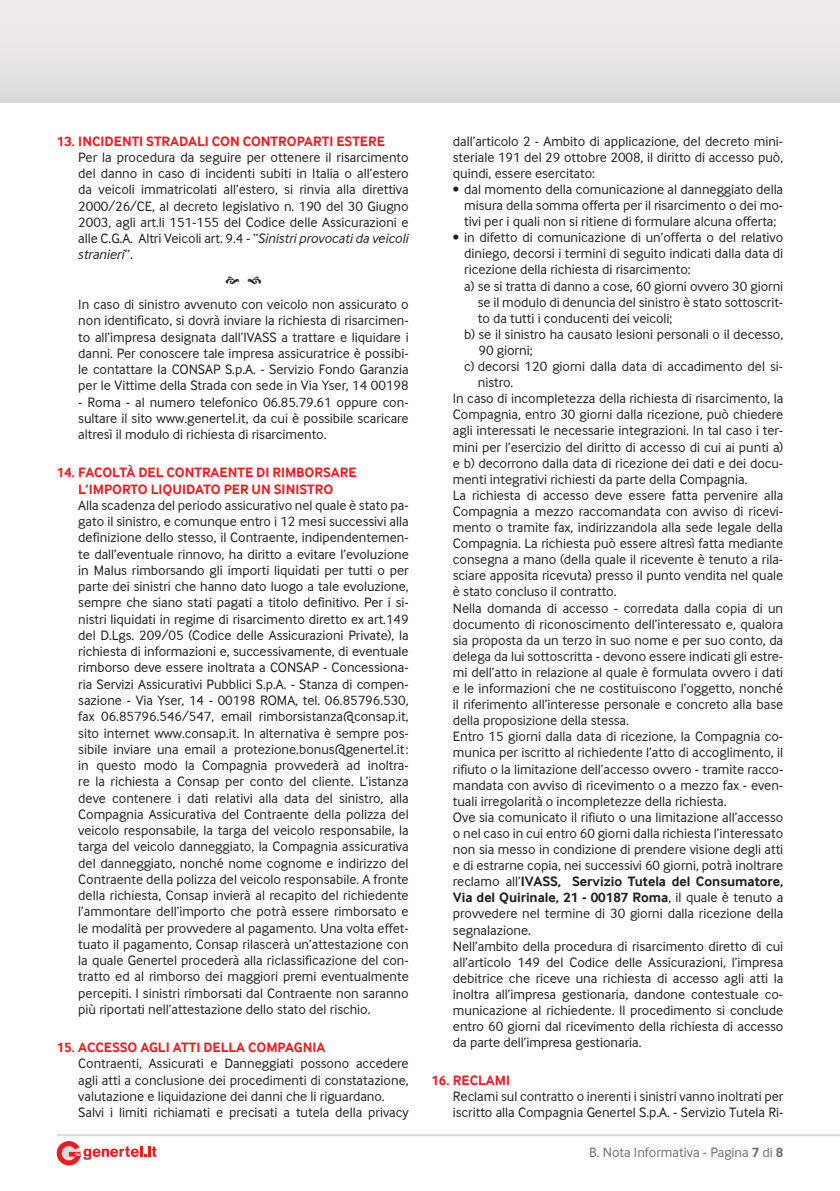
<style>
.page{position:relative;width:840px;height:1191px;background:#fff}
.page>*{position:absolute;margin:0;border:0;box-sizing:border-box;transform-origin:0 0}
.t1{font:14px/16.2px "Inter Face Da Ma";color:#231f20;text-align:justify}
.t2{font:700 14px/16.2px "Inter Face Da Ma";color:#ed1c24;text-align:center}
.t3{font:700 14px "Inter Face Da Ma";color:#231f20}
.t4{font:14px "Inter Face Da Ma";color:#6d6e70}
.s1{font-style:italic}
.s2{font-size:13px}
.s3{font-weight:400}
.s4{font-weight:700}
</style>
<div class="page">
<div style="left:0;top:0;width:839px;height:102px;background:linear-gradient(to bottom,#f3eeed,#dcddde)"></div>
<hr style="left:57px;top:1134px;width:782px;height:2px;background:#d6d9da">
<svg style="left:57px;top:1141px;width:99px;height:24px"></svg>
<p class="t2" style="left:57px;top:133px;width:329px">13. INCIDENTI STRADALI CON CONTROPARTI ESTERE</p>
<p class="t1" style="left:78px;top:149px;width:332px">Per la procedura da seguire per ottenere il risarcimento del danno in caso di incidenti subiti in Italia o all’estero da veicoli immatricolati all’estero, si rinvia alla direttiva 2000/26/CE, al decreto legislativo n. 190 del 30 Giugno 2003, agli art.li 151-155 del Codice delle Assicurazioni e alle C.G.A. Altri Veicoli art. 9.4 - “<span class="s1">Sinistri provocati da veicoli stranieri</span>”.</p>
<p class="t1" style="left:78px;top:296px;width:332px">In caso di sinistro avvenuto con veicolo non assicurato o non identificato, si dovrà inviare la richiesta di risarcimen&shy;to all’impresa designata dall’IVASS a trattare e liquidare i danni. Per conoscere tale impresa assicuratrice è possibi&shy;le contattare la CONSAP S.p.A. - Servizio Fondo Garanzia per le Vittime della Strada con sede in Via Yser, 14 00198</p>
<p class="t1" style="left:78px;top:394px;width:332px">- Roma - al numero telefonico 06.85.79.61 oppure con&shy;sultare il sito www.genertel.it, da cui è possibile scaricare altresì il modulo di richiesta di risarcimento.</p>
<p class="t2" style="left:57px;top:464px;width:301px">14. FACOLTÀ DEL CONTRAENTE DI RIMBORSARE<br>L’IMPORTO LIQUIDATO PER UN SINISTRO</p>
<p class="t1" style="left:78px;top:497px;width:332px">Alla scadenza del periodo assicurativo nel quale è stato pa&shy;gato il sinistro, e comunque entro i 12 mesi successivi alla definizione dello stesso, il Contraente, indipendentemen&shy;te dall’eventuale rinnovo, ha diritto a evitare l’evoluzione in Malus rimborsando gli importi liquidati per tutti o per parte dei sinistri che hanno dato luogo a tale evoluzione, sempre che siano stati pagati a titolo definitivo. Per i si&shy;nistri liquidati in regime di risarcimento diretto ex art.149 del D.Lgs. 209/05 (Codice delle Assicurazioni Private), la richiesta di informazioni e, successivamente, di eventuale rimborso deve essere inoltrata a CONSAP - Concessiona&shy;ria Servizi Assicurativi Pubblici S.p.A. - Stanza di compen&shy;sazione - Via Yser, 14 - 00198 ROMA, tel. 06.85796.530, fax 06.85796.546/547, email rimborsistanza@consap.it, sito internet www.consap.it. In alternativa è sempre pos&shy;sibile inviare una email a protezione.bonus@genertel.it : in questo modo la Compagnia provvederà ad inoltra&shy;re la richiesta a Consap per conto del cliente. L’istanza deve contenere i dati relativi alla data del sinistro, alla Compagnia Assicurativa del Contraente della polizza del veicolo responsabile, la targa del veicolo responsabile, la targa del veicolo danneggiato, la Compagnia assicurativa del danneggiato, nonché nome cognome e indirizzo del Contraente della polizza del veicolo responsabile. A fronte della richiesta, Consap invierà al recapito del richiedente l’ammontare dell’importo che potrà essere rimborsato e le modalità per provvedere al pagamento. Una volta effet&shy;tuato il pagamento, Consap rilascerà un’attestazione con la quale Genertel procederà alla riclassificazione del con&shy;tratto ed al rimborso dei maggiori premi eventualmente percepiti. I sinistri rimborsati dal Contraente non saranno più riportati nell’attestazione dello stato del rischio.</p>
<p class="t2" style="left:57px;top:1039px;width:270px">15. ACCESSO AGLI ATTI DELLA COMPAGNIA</p>
<p class="t1" style="left:78px;top:1055px;width:332px;text-align:left">Contraenti, Assicurati e Danneggiati possono accedere agli atti a conclusione dei procedimenti di constatazione, valutazione e liquidazione dei danni che li riguardano.<br>Salvi i limiti richiamati e precisati a tutela della privacy</p>
<p class="t1" style="left:452px;top:133px;width:331px">dall’articolo 2 - Ambito di applicazione, del decreto mini&shy;steriale 191 del 29 ottobre 2008, il diritto di accesso può, quindi, essere esercitato:</p>
<p class="t1" style="left:464px;top:181px;width:320px;text-indent:-11px"><span class="s2">•</span> dal momento della comunicazione al danneggiato della misura della somma offerta per il risarcimento o dei mo&shy;tivi per i quali non si ritiene di formulare alcuna offerta;</p>
<p class="t1" style="left:452px;top:229px;width:332px"><span class="s2">•</span> in difetto di comunicazione di un’offerta o del relativo</p>
<p class="t1" style="left:464px;top:245px;width:320px">diniego, decorsi i termini di seguito indicati dalla data di</p>
<p class="t1" style="left:464px;top:261px;width:228px">ricezione della richiesta di risarcimento:</p>
<p class="t1" style="left:464px;top:278px;width:320px">a) se si tratta di danno a cose, 60 giorni ovvero 30 giorni</p>
<p class="t1" style="left:477px;top:294px;width:307px">se il modulo di denuncia del sinistro è stato sottoscrit-</p>
<p class="t1" style="left:477px;top:310px;width:196px">to da tutti i conducenti dei veicoli;</p>
<p class="t1" style="left:464px;top:326px;width:320px">b) se il sinistro ha causato lesioni personali o il decesso,</p>
<p class="t1" style="left:478px;top:342px;width:55px">90 giorni;</p>
<p class="t1" style="left:464px;top:358px;width:320px">c) decorsi 120 giorni dalla data di accadimento del si-</p>
<p class="t1" style="left:477px;top:374px;width:37px">nistro.</p>
<p class="t1" style="left:452px;top:390px;width:331px">In caso di incompletezza della richiesta di risarcimento, la</p>
<p class="t1" style="left:452px;top:406px;width:332px">Compagnia, entro 30 giorni dalla ricezione, può chiedere</p>
<p class="t1" style="left:452px;top:422px;width:331px">agli interessati le necessarie integrazioni. In tal caso i ter-</p>
<p class="t1" style="left:452px;top:439px;width:332px">mini per l’esercizio del diritto di accesso di cui ai punti a)</p>
<p class="t1" style="left:452px;top:455px;width:331px">e b) decorrono dalla data di ricezione dei dati e dei docu-</p>
<p class="t1" style="left:452px;top:471px;width:296px">menti integrativi richiesti da parte della Compagnia.</p>
<p class="t1" style="left:452px;top:487px;width:332px">La richiesta di accesso deve essere fatta pervenire alla</p>
<p class="t1" style="left:452px;top:503px;width:331px">Compagnia a mezzo raccomandata con avviso di ricevi-</p>
<p class="t1" style="left:452px;top:519px;width:331px">mento o tramite fax, indirizzandola alla sede legale della</p>
<p class="t1" style="left:452px;top:535px;width:331px">Compagnia. La richiesta può essere altresì fatta mediante</p>
<p class="t1" style="left:452px;top:551px;width:331px">consegna a mano (della quale il ricevente è tenuto a rila-</p>
<p class="t1" style="left:452px;top:567px;width:332px">sciare apposita ricevuta) presso il punto vendita nel quale</p>
<p class="t1" style="left:452px;top:583px;width:165px">è stato concluso il contratto.</p>
<p class="t1" style="left:452px;top:599px;width:331px">Nella domanda di accesso - corredata dalla copia di un</p>
<p class="t1" style="left:452px;top:616px;width:332px">documento di riconoscimento dell’interessato e, qualora</p>
<p class="t1" style="left:452px;top:632px;width:331px">sia proposta da un terzo in suo nome e per suo conto, da</p>
<p class="t1" style="left:452px;top:648px;width:331px">delega da lui sottoscritta - devono essere indicati gli estre-</p>
<p class="t1" style="left:452px;top:664px;width:332px">mi dell’atto in relazione al quale è formulata ovvero i dati</p>
<p class="t1" style="left:452px;top:680px;width:331px">e le informazioni che ne costituiscono l’oggetto, nonché</p>
<p class="t1" style="left:452px;top:696px;width:331px">il riferimento all’interesse personale e concreto alla base</p>
<p class="t1" style="left:452px;top:712px;width:177px">della proposizione della stessa.</p>
<p class="t1" style="left:452px;top:728px;width:331px">Entro 15 giorni dalla data di ricezione, la Compagnia co-</p>
<p class="t1" style="left:452px;top:744px;width:331px">munica per iscritto al richiedente l’atto di accoglimento, il</p>
<p class="t1" style="left:452px;top:760px;width:332px">rifiuto o la limitazione dell’accesso ovvero - tramite racco-</p>
<p class="t1" style="left:452px;top:776px;width:331px">mandata con avviso di ricevimento o a mezzo fax - even-</p>
<p class="t1" style="left:452px;top:793px;width:275px">tuali irregolarità o incompletezze della richiesta.</p>
<p class="t1" style="left:452px;top:809px;width:332px">Ove sia comunicato il rifiuto o una limitazione all’accesso</p>
<p class="t1" style="left:452px;top:825px;width:331px">o nel caso in cui entro 60 giorni dalla richiesta l’interessato</p>
<p class="t1" style="left:452px;top:841px;width:331px">non sia messo in condizione di prendere visione degli atti</p>
<p class="t1" style="left:452px;top:857px;width:332px">e di estrarne copia, nei successivi 60 giorni, potrà inoltrare</p>
<p class="t3" style="left:452px;top:873px;width:331px"><span class="s3">reclamo all’</span>IVASS, Servizio Tutela del Consumatore,</p>
<p class="t3" style="left:452px;top:889px;width:332px">Via del Quirinale, 21 - 00187 Roma<span class="s3">, il quale è tenuto a</span></p>
<p class="t1" style="left:452px;top:905px;width:332px">provvedere nel termine di 30 giorni dalla ricezione della</p>
<p class="t1" style="left:452px;top:921px;width:79px">segnalazione.</p>
<p class="t1" style="left:452px;top:937px;width:331px">Nell’ambito della procedura di risarcimento diretto di cui</p>
<p class="t1" style="left:452px;top:954px;width:331px">all’articolo 149 del Codice delle Assicurazioni, l’impresa</p>
<p class="t1" style="left:452px;top:970px;width:332px">debitrice che riceve una richiesta di accesso agli atti la</p>
<p class="t1" style="left:452px;top:986px;width:331px">inoltra all’impresa gestionaria, dandone contestuale co-</p>
<p class="t1" style="left:452px;top:1002px;width:331px">municazione al richiedente. Il procedimento si conclude</p>
<p class="t1" style="left:452px;top:1018px;width:332px">entro 60 giorni dal ricevimento della richiesta di accesso</p>
<p class="t1" style="left:452px;top:1034px;width:190px">da parte dell’impresa gestionaria.</p>
<p class="t2" style="left:431px;top:1072px;width:80px">16. RECLAMI</p>
<p class="t1" style="left:452px;top:1088px;width:332px">Reclami sul contratto o inerenti i sinistri vanno inoltrati per iscritto alla Compagnia Genertel S.p.A. - Servizio Tutela Ri-</p>
<p class="t4" style="left:589px;top:1144px;width:195px">B. Nota Informativa - Pagina <span class="s4">7</span> di <span class="s4">8</span></p>
</div>
